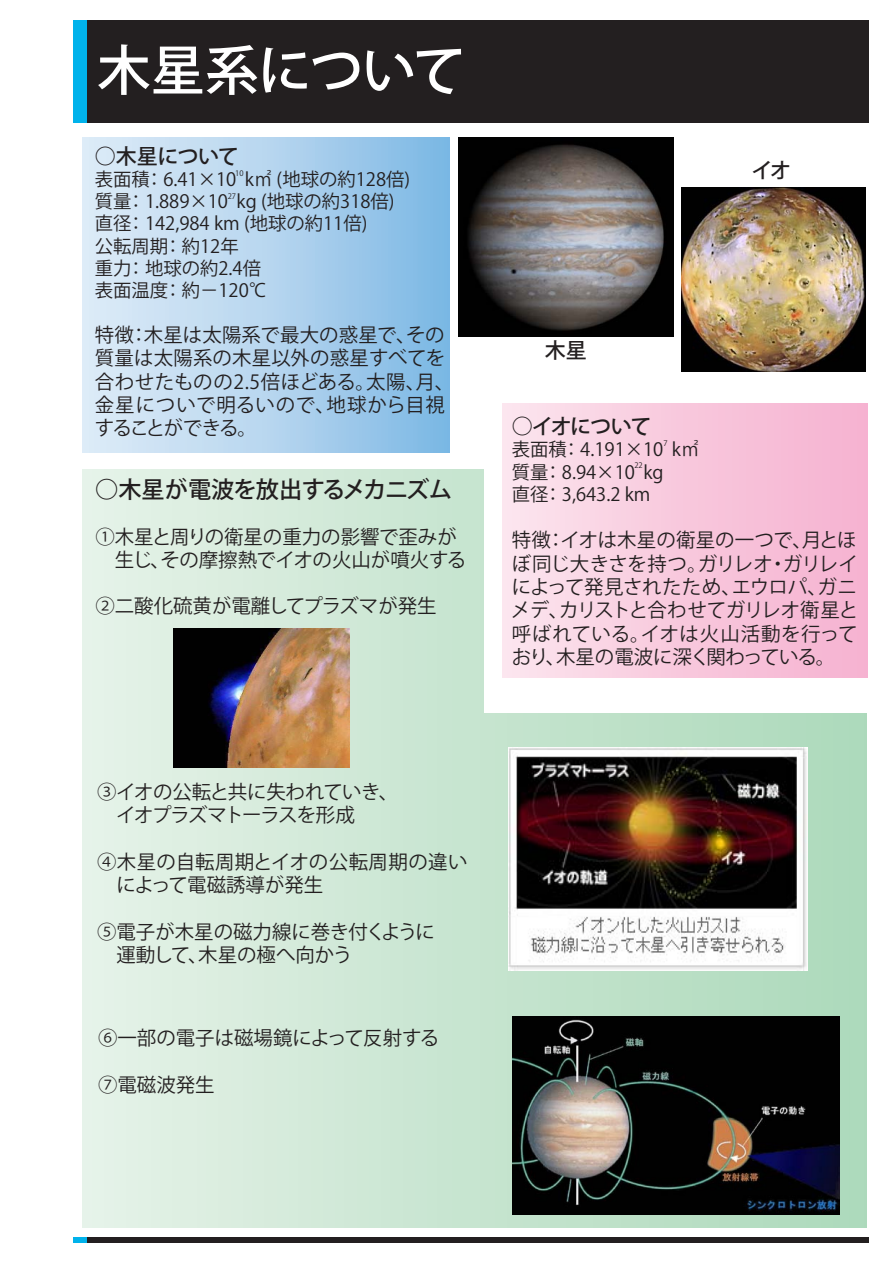
<style>
.page{position:relative;width:893px;height:1263px;background:#fff}
.page>*{position:absolute;margin:0;border:0;box-sizing:border-box;transform-origin:0 0}
.t1{font:500 54px "Koz Go Pro";letter-spacing:-.02em;color:#fff}
.t2{font:500 23.25px "Koz Go Pro";letter-spacing:-.035em;color:#231f20}
.t3{font:500 21px "Koz Go Pro";letter-spacing:-.05em;color:#231f20}
.t4{font:19.5px/23.4px "Koz Go Pro";color:#231f20}
.t5{font:19.5px/23.4px "Koz Go Pro";letter-spacing:-.04em;color:#231f20}
.t6{font:18.3px/22px "Koz Go Pro";color:#231f20}
.t7{font:7.5px "Koz Go Pro";color:#231f20}
</style>
<div class="page">
<div style="left:82px;top:469px;width:785px;height:758px;background:linear-gradient(to right,#e4f1e7,#abd9ba)"></div>
<div style="left:484px;top:393px;width:388px;height:319px;background:#fff"></div>
<div style="left:503px;top:403px;width:365px;height:275px;background:linear-gradient(to right,#fbe4ed,#f5b0cf)"></div>
<div style="left:82px;top:138px;width:368px;height:314px;background:linear-gradient(to right,#e4eef8,#81bae5)"></div>
<div style="left:87px;top:20px;width:781px;height:102px;background:#231f20"></div>
<div style="left:73px;top:20px;width:14px;height:102px;background:#00b2eb"></div>
<div style="left:87px;top:1237px;width:781px;height:5px;background:#231f20"></div>
<div style="left:73px;top:1237px;width:14px;height:5px;background:#00b2eb"></div>
<img style="left:459px;top:137px;width:214px;height:199px">
<img style="left:682px;top:187px;width:184px;height:184px">
<img style="left:173px;top:628px;width:176px;height:139px">
<img style="left:509px;top:747px;width:298px;height:224px">
<img style="left:512px;top:1016px;width:327px;height:198px">
<h1 class="t1" style="left:97px;top:36px;width:371px">木星系について</h1>
<p class="t3" style="left:95px;top:143px;width:146px">○木星について</p>
<p class="t6" style="left:95px;top:169px;width:317px">表面積： 6.41×10 k㎡ (地球の約128倍)質量： 1.889×10 kg (地球の約318倍)直径： 142,984 km (地球の約11倍)<br>公転周期： 約12年<br>重力： 地球の約2.4倍<br>表面温度： 約－120℃</p>
<p class="t4" style="left:95px;top:324px;width:361px">特徴：木星は太陽系で最大の惑星で、その質量は太陽系の木星以外の惑星すべてを合わせたものの2.5倍ほどある。太陽、月、金星についで明るいので、地球から目視することができる。</p>
<p class="t7" style="left:235px;top:169px;width:10px">10</p>
<p class="t7" style="left:228px;top:191px;width:10px">27</p>
<p class="t2" style="left:95px;top:475px;width:358px">○木星が電波を放出するメカニズム</p>
<p class="t4" style="left:95px;top:525px;width:372px">①木星と周りの衛星の重力の影響で歪みが　生じ、その摩擦熱でイオの火山が噴火する</p>
<p class="t4" style="left:95px;top:594px;width:343px">②二酸化硫黄が電離してプラズマが発生</p>
<p class="t3" style="left:545px;top:337px;width:44px">木星</p>
<p class="t3" style="left:751px;top:157px;width:41px">イオ</p>
<p class="t3" style="left:512px;top:413px;width:141px">○イオについて</p>
<p class="t6" style="left:512px;top:439px;width:189px">表面積： 4.191×10 k㎡質量： 8.94×10 kg<br>直径： 3,643.2 km</p>
<p class="t4" style="left:511px;top:529px;width:349px;text-align:justify">特徴：イオは木星の衛星の一つで、月とほぼ同じ大きさを持つ。ガリレオ・ガリレイによって発見されたため、エウロパ、ガニメデ、カリストと合わせてガリレオ衛星と呼ばれている。イオは火山活動を行っており、木星の電波に深く関わっている。</p>
<p class="t7" style="left:663px;top:438px;width:6px">7</p>
<p class="t7" style="left:634px;top:460px;width:10px">22</p>
<p class="t5" style="left:97px;top:780px;width:303px">③イオの公転と共に失われていき、　イオプラズマトーラスを形成</p>
<p class="t4" style="left:97px;top:850px;width:372px">④木星の自転周期とイオの公転周期の違い　によって電磁誘導が発生</p>
<p class="t4" style="left:97px;top:920px;width:339px">⑤電子が木星の磁力線に巻き付くように　運動して、木星の極へ向かう</p>
<p class="t4" style="left:98px;top:1026px;width:343px">⑥一部の電子は磁場鏡によって反射する</p>
<p class="t4" style="left:98px;top:1073px;width:118px">⑦電磁波発生</p>
</div>
